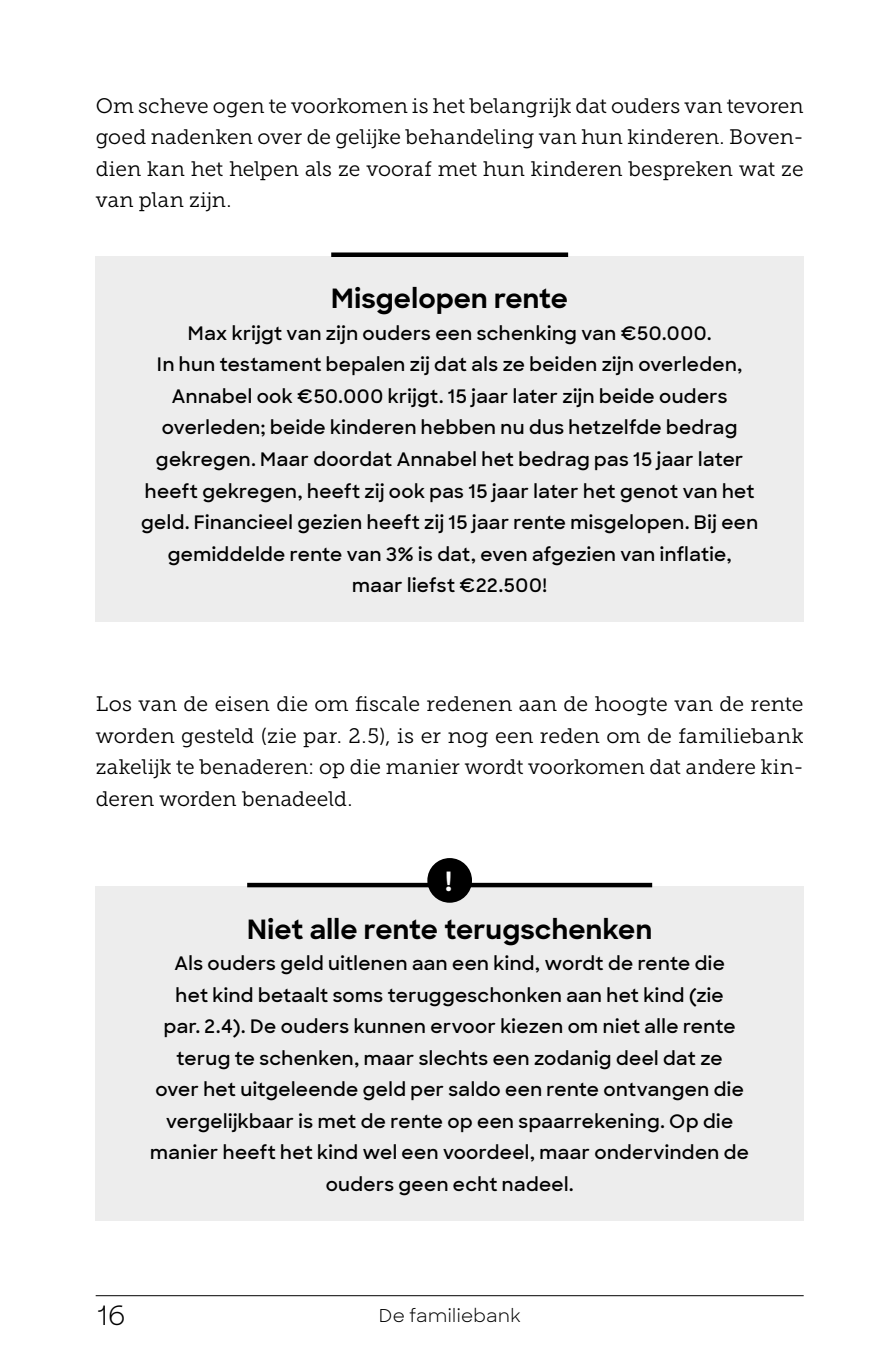
<style>
.page{position:relative;width:893px;height:1372px;background:#fff}
.page>*{position:absolute;margin:0;border:0;box-sizing:border-box;transform-origin:0 0}
.kaderkop{font:700 27px "Sharp Sans";letter-spacing:.01em;color:#000}
.t1{font:27px "Sharp Sans";color:#000}
.uitroepteken{font:700 27px "Sharp Sans";color:#fff}
.broodtekst{font:20.93px/31.5px "Museo Slab 300";color:#000;text-align:justify}
.kadertekst{font:600 18.9px/31.5px "Sharp Sans";letter-spacing:.02em;color:#000;text-align:center}
.t2{font:18px "Sharp Sans";letter-spacing:.025em;color:#000}
</style>
<div class="page">
<hr style="left:96px;top:1295px;width:708px;height:1px;background:#000">
<div style="left:96px;top:256px;width:708px;height:52px;background:#ededed"></div>
<div style="left:331px;top:252px;width:237px;height:5px;background:#000"></div>
<div style="left:96px;top:300px;width:708px;height:70px;background:#ededed"></div>
<div style="left:96px;top:331px;width:708px;height:259px;background:#ededed"></div>
<div style="left:96px;top:552px;width:708px;height:70px;background:#ededed"></div>
<div style="left:96px;top:886px;width:708px;height:52px;background:#ededed"></div>
<div style="left:247px;top:882px;width:405px;height:5px;background:#000"></div>
<div style="left:96px;top:930px;width:708px;height:290px;background:#ededed"></div>
<div style="left:427px;top:858px;width:45px;height:44px;background:#000;border-radius:50%"></div>
<p class="broodtekst" style="left:96px;top:90px;width:709px">Om scheve ogen te voorkomen is het belangrijk dat ouders van tevoren goed nadenken over de gelijke behandeling van hun kinderen. Boven&shy;dien kan het helpen als ze vooraf met hun kinderen bespreken wat ze van plan zijn.</p>
<p class="kaderkop" style="left:331px;top:278px;width:238px">Misgelopen rente</p>
<p class="kadertekst" style="left:188px;top:316px;width:525px">Max krijgt van zijn ouders een schenking van €50.000.</p>
<p class="kadertekst" style="left:141px;top:348px;width:619px">In hun testament bepalen zij dat als ze beiden zijn overleden, Annabel ook €50.000 krijgt. 15 jaar later zijn beide ouders overleden; beide kinderen hebben nu dus hetzelfde bedrag gekregen. Maar doordat Annabel het bedrag pas 15 jaar later heeft gekregen, heeft zij ook pas 15 jaar later het genot van het geld. Financieel gezien heeft zij 15 jaar rente misgelopen. Bij een gemiddelde rente van 3% is dat, even afgezien van inflatie,</p>
<p class="kadertekst" style="left:352px;top:568px;width:196px">maar liefst €22.500!</p>
<p class="broodtekst" style="left:96px;top:688px;width:709px">Los van de eisen die om fiscale redenen aan de hoogte van de rente worden gesteld (zie par. 2.5), is er nog een reden om de familiebank zakelijk te benaderen: op die manier wordt voorkomen dat andere kin&shy;deren worden benadeeld.</p>
<p class="uitroepteken" style="left:445px;top:860px;width:9px">!</p>
<p class="kaderkop" style="left:247px;top:908px;width:406px">Niet alle rente terugschenken</p>
<p class="kadertekst" style="left:150px;top:946px;width:600px">Als ouders geld uitlenen aan een kind, wordt de rente die<br>het kind betaalt soms teruggeschonken aan het kind (zie<br>par. 2.4). De ouders kunnen ervoor kiezen om niet alle rente terug te schenken, maar slechts een zodanig deel dat ze<br>over het uitgeleende geld per saldo een rente ontvangen die vergelijkbaar is met de rente op een spaarrekening. Op die manier heeft het kind wel een voordeel, maar ondervinden de ouders geen echt nadeel.</p>
<h1 class="t1" style="left:97px;top:1294px;width:30px">16</h1>
<p class="t2" style="left:379px;top:1302px;width:143px">De familiebank</p>
</div>
